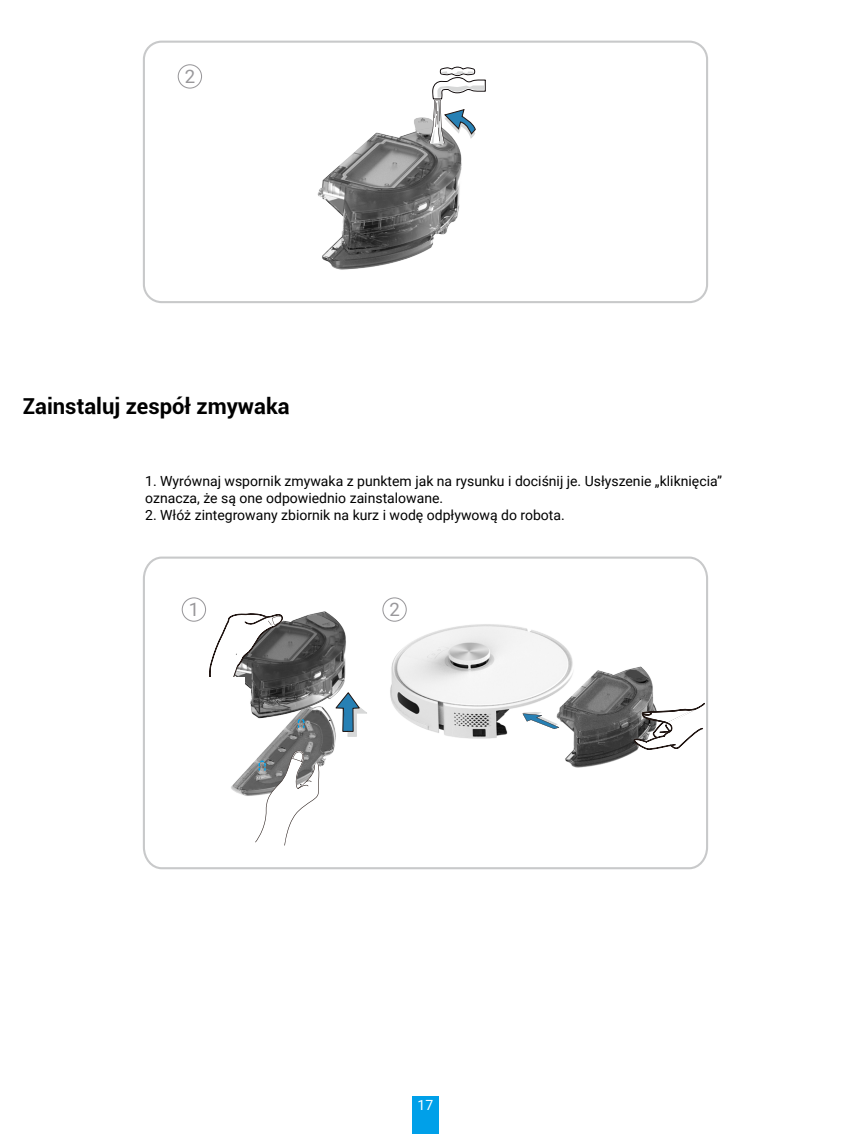
<style>
.page{position:relative;width:851px;height:1134px;background:#fff}
.page>*{position:absolute;margin:0;border:0;box-sizing:border-box;transform-origin:0 0}
.Head2{font:700 22px "Roboto";color:#000}
.t1{font:18.6px "Roboto";color:#99989b}
.t2{font:14px/16.8px "Roboto";color:#000}
.t3{font:14px "Roboto";color:#fff}
</style>
<div class="page">
<div style="left:412px;top:1096px;width:27px;height:38px;background:#00a0e9"></div>
<img style="left:317px;top:132px;width:145px;height:138px">
<svg style="left:178px;top:64px;width:24px;height:25px"></svg>
<svg style="left:413px;top:67px;width:72px;height:77px"></svg>
<div style="left:143px;top:41px;width:565px;height:262px;border:2px solid #c8c9ca;border-radius:18px"></div>
<svg style="left:143px;top:556px;width:565px;height:314px"></svg>
<svg style="left:382px;top:597px;width:24px;height:25px"></svg>
<svg style="left:329px;top:692px;width:39px;height:45px"></svg>
<svg style="left:522px;top:712px;width:37px;height:17px"></svg>
<img style="left:284px;top:605px;width:67px;height:113px">
<div style="left:203px;top:678px;width:42px;height:61px;background:#fff"></div>
<svg style="left:182px;top:597px;width:102px;height:139px"></svg>
<svg style="left:255px;top:750px;width:65px;height:96px"></svg>
<svg style="left:297px;top:718px;width:8px;height:11px"></svg>
<svg style="left:630px;top:703px;width:75px;height:47px"></svg>
<p class="t1" style="left:185px;top:64px;width:12px">2</p>
<p class="Head2" style="left:23px;top:390px;width:268px">Zainstaluj zespół zmywaka</p>
<p class="t2" style="left:145px;top:472px;width:578px">1. Wyrównaj wspornik zmywaka z punktem jak na rysunku i dociśnij je. Usłyszenie „kliknięcia” oznacza, że są one odpowiednio zainstalowane.</p>
<p class="t2" style="left:145px;top:506px;width:421px">2. Włóż zintegrowany zbiornik na kurz i wodę odpływową do robota.</p>
<p class="t1" style="left:189px;top:597px;width:12px">1</p>
<p class="t1" style="left:389px;top:597px;width:12px">2</p>
<p class="t3" style="left:417px;top:1095px;width:17px">17</p>
</div>
